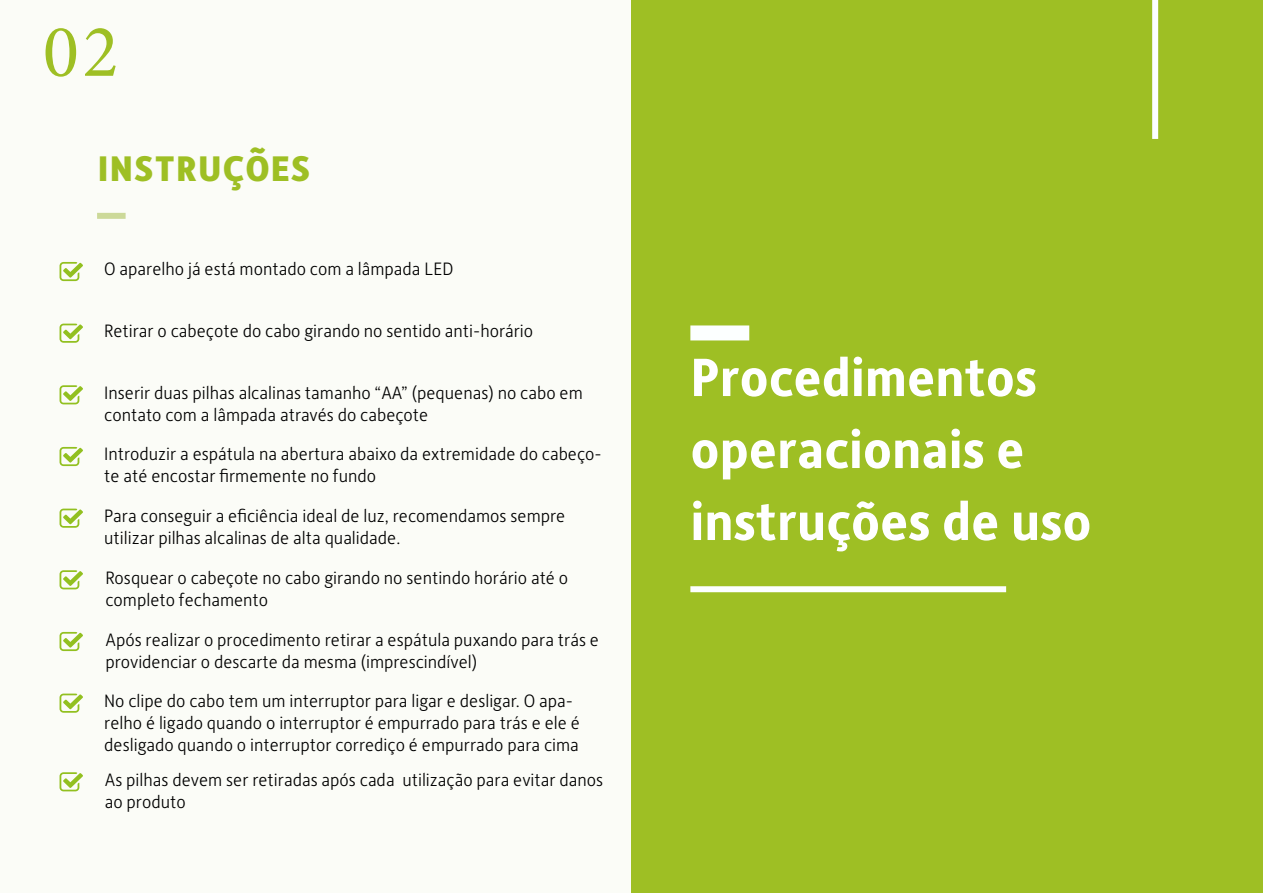
<style>
.page{position:relative;width:1263px;height:893px;background:#fff}
.page>*{position:absolute;margin:0;border:0;box-sizing:border-box;transform-origin:0 0}
.t1{font:75px "Minion Pro";color:#9ebf24}
.t2{font:700 54px/72px "Alber New";color:#fff}
.t3{font:700 45px "Alber New";color:#9ebf24}
.t4{font:300 18px/21.6px "Alber New";color:#000}
</style>
<div class="page">
<div style="left:0;top:0;width:631px;height:893px;background:#fbfcf7"></div>
<div style="left:97px;top:213px;width:29px;height:6px;background:#ccd999"></div>
<svg style="left:60px;top:262px;width:23px;height:19px"></svg>
<svg style="left:60px;top:324px;width:23px;height:19px"></svg>
<svg style="left:60px;top:385px;width:23px;height:19px"></svg>
<svg style="left:60px;top:447px;width:23px;height:19px"></svg>
<svg style="left:60px;top:509px;width:23px;height:19px"></svg>
<svg style="left:60px;top:570px;width:23px;height:19px"></svg>
<svg style="left:60px;top:632px;width:23px;height:19px"></svg>
<svg style="left:60px;top:694px;width:23px;height:19px"></svg>
<svg style="left:60px;top:772px;width:23px;height:19px"></svg>
<div style="left:631px;top:0;width:632px;height:893px;background:#9ebf24"></div>
<div style="left:690px;top:325px;width:59px;height:15px;background:#fcffff"></div>
<div style="left:690px;top:586px;width:316px;height:6px;background:#fcffff"></div>
<div style="left:1152px;top:0;width:6px;height:139px;background:#fcffff"></div>
<h1 class="t1" style="left:43px;top:2px;width:77px">02</h1>
<h3 class="t3" style="left:97px;top:136px;width:216px">instruções</h3>
<p class="t4" style="left:104px;top:257px;width:351px">O aparelho já está montado com a lâmpada LED</p>
<p class="t4" style="left:104px;top:320px;width:430px">Retirar o cabeçote do cabo girando no sentido anti-horário</p>
<p class="t4" style="left:104px;top:381px;width:480px">Inserir duas pilhas alcalinas tamanho “AA” (pequenas) no cabo em contato com a lâmpada através do cabeçote</p>
<p class="t4" style="left:104px;top:443px;width:499px">Introduzir a espátula na abertura abaixo da extremidade do cabeço&shy;te até encostar firmemente no fundo</p>
<p class="t4" style="left:104px;top:505px;width:463px">Para conseguir a eficiência ideal de luz, recomendamos sempre utilizar pilhas alcalinas de alta qualidade.</p>
<p class="t4" style="left:105px;top:566px;width:464px">Rosquear o cabeçote no cabo girando no sentindo horário até o completo fechamento</p>
<p class="t4" style="left:105px;top:628px;width:495px">Após realizar o procedimento retirar a espátula puxando para trás e providenciar o descarte da mesma (imprescindível)</p>
<p class="t4" style="left:104px;top:690px;width:477px">No clipe do cabo tem um interruptor para ligar e desligar. O apa&shy;relho é ligado quando o interruptor é empurrado para trás e ele é desligado quando o interruptor corrediço é empurrado para cima</p>
<p class="t4" style="left:105px;top:768px;width:500px">As pilhas devem ser retiradas após cada utilização para evitar danos ao produto</p>
<h2 class="t2" style="left:690px;top:339px;width:403px">Procedimentos operacionais e instruções de uso</h2>
</div>
